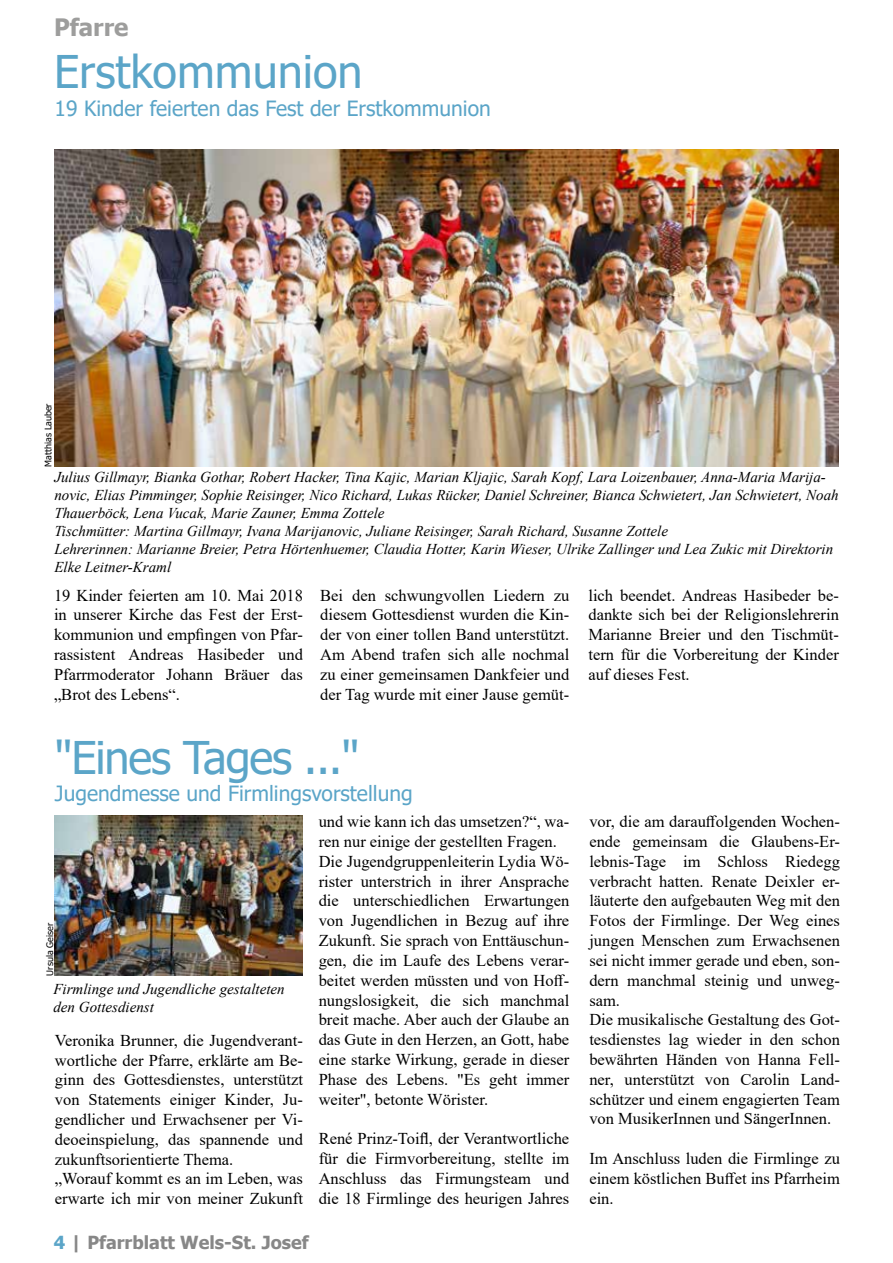
<style>
.page{position:relative;width:893px;height:1263px;background:#fff}
.page>*{position:absolute;margin:0;border:0;box-sizing:border-box;transform-origin:0 0}
.t1{font:45px "Tahoma";letter-spacing:-.025em;color:#5ba5c8}
.t2{font:45px "Tahoma";color:#5ba5c8}
.t3{font:700 24px "Tahoma";color:#9d9d9c}
.t4{font:21px "Tahoma";color:#5ba5c8}
.t5{font:700 18px "Tahoma";color:#878787}
.t6{font:16.5px/19.8px "Times New Roman";color:#000;text-align:justify}
.t7{font:italic 15px/18px "Times New Roman";color:#000}
.t8{font:9px "Tahoma";color:#000}
.s1{color:#5ba5c8}
</style>
<div class="page">
<img style="left:54px;top:150px;width:785px;height:317px">
<img style="left:55px;top:816px;width:248px;height:159px">
<h2 class="t3" style="left:54px;top:11px;width:76px">Pfarre</h2>
<h1 class="t2" style="left:54px;top:42px;width:310px">Erstkommunion</h1>
<p class="t4" style="left:55px;top:94px;width:438px">19 Kinder feierten das Fest der Erstkommunion</p>
<p class="t8" style="left:42px;top:467px;width:65px;rotate:-90deg">Matthias Lauber</p>
<p class="t7" style="left:54px;top:467px;width:786px">Julius Gillmayr, Bianka Gothar, Robert Hacker, Tina Kajic, Marian Kljajic, Sarah Kopf, Lara Loizenbauer, Anna-Maria Marija&shy;novic, Elias Pimminger, Sophie Reisinger, Nico Richard, Lukas Rücker, Daniel Schreiner, Bianca Schwietert, Jan Schwietert, Noah Thauerböck, Lena Vucak, Marie Zauner, Emma Zottele<br>Tischmütter: Martina Gillmayr, Ivana Marijanovic, Juliane Reisinger, Sarah Richard, Susanne Zottele<br>Lehrerinnen: Marianne Breier, Petra Hörtenhuemer, Claudia Hotter, Karin Wieser, Ulrike Zallinger und Lea Zukic mit Direktorin Elke Leitner-Kraml</p>
<p class="t6" style="left:54px;top:584px;width:250px">19 Kinder feierten am 10. Mai 2018 in unserer Kirche das Fest der Erst&shy;kommunion und empfingen von Pfar&shy;rassistent Andreas Hasibeder und Pfarrmoderator Johann Bräuer das „Brot des Lebens“.</p>
<p class="t6" style="left:320px;top:584px;width:250px">Bei den schwungvollen Liedern zu diesem Gottesdienst wurden die Kin&shy;der von einer tollen Band unterstützt.<br>Am Abend trafen sich alle nochmal zu einer gemeinsamen Dankfeier und der Tag wurde mit einer Jause gemüt-</p>
<p class="t6" style="left:588px;top:584px;width:252px">lich beendet. Andreas Hasibeder be&shy;dankte sich bei der Religionslehrerin Marianne Breier und den Tischmüt&shy;tern für die Vorbereitung der Kinder auf dieses Fest.</p>
<h1 class="t1" style="left:54px;top:728px;width:307px">"Eines Tages ..."</h1>
<p class="t4" style="left:55px;top:780px;width:359px">Jugendmesse und Firmlingsvorstellung</p>
<p class="t6" style="left:319px;top:811px;width:252px;text-align:left">und wie kann ich das umsetzen?“, wa&shy;ren nur einige der gestellten Fragen.<br>Die Jugendgruppenleiterin Lydia Wö&shy;rister unterstrich in ihrer Ansprache die unterschiedlichen Erwartungen von Jugendlichen in Bezug auf ihre Zukunft. Sie sprach von Enttäuschun&shy;gen, die im Laufe des Lebens verar&shy;beitet werden müssten und von Hoff&shy;nungslosigkeit, die sich manchmal breit mache. Aber auch der Glaube an das Gute in den Herzen, an Gott, habe eine starke Wirkung, gerade in dieser Phase des Lebens. "Es geht immer weiter", betonte Wörister.</p>
<p class="t6" style="left:319px;top:1128px;width:252px">René Prinz-Toifl, der Verantwortliche für die Firmvorbereitung, stellte im Anschluss das Firmungsteam und die 18 Firmlinge des heurigen Jahres</p>
<p class="t8" style="left:44px;top:975px;width:54px;rotate:-90deg">Ursula Geiser</p>
<p class="t7" style="left:53px;top:980px;width:233px">Firmlinge und Jugendliche gestalteten den Gottesdienst</p>
<p class="t6" style="left:55px;top:1030px;width:249px;text-align:left">Veronika Brunner, die Jugendverant&shy;wortliche der Pfarre, erklärte am Be&shy;ginn des Gottesdienstes, unterstützt von Statements einiger Kinder, Ju&shy;gendlicher und Erwachsener per Vi&shy;deoeinspielung, das spannende und zukunftsorientierte Thema.<br>„Worauf kommt es an im Leben, was erwarte ich mir von meiner Zukunft</p>
<p class="t5" style="left:54px;top:1230px;width:256px"><span class="s1">4</span> | Pfarrblatt Wels-St. Josef</p>
<p class="t6" style="left:589px;top:811px;width:252px;text-align:left">vor, die am darauffolgenden Wochen&shy;ende gemeinsam die Glaubens-Er&shy;lebnis-Tage im Schloss Riedegg verbracht hatten. Renate Deixler er&shy;läuterte den aufgebauten Weg mit den Fotos der Firmlinge. Der Weg eines jungen Menschen zum Erwachsenen sei nicht immer gerade und eben, son&shy;dern manchmal steinig und unweg&shy;sam.<br>Die musikalische Gestaltung des Got&shy;tesdienstes lag wieder in den schon bewährten Händen von Hanna Fell&shy;ner, unterstützt von Carolin Land&shy;schützer und einem engagierten Team von MusikerInnen und SängerInnen.</p>
<p class="t6" style="left:589px;top:1148px;width:252px">Im Anschluss luden die Firmlinge zu einem köstlichen Buffet ins Pfarrheim ein.</p>
</div>
